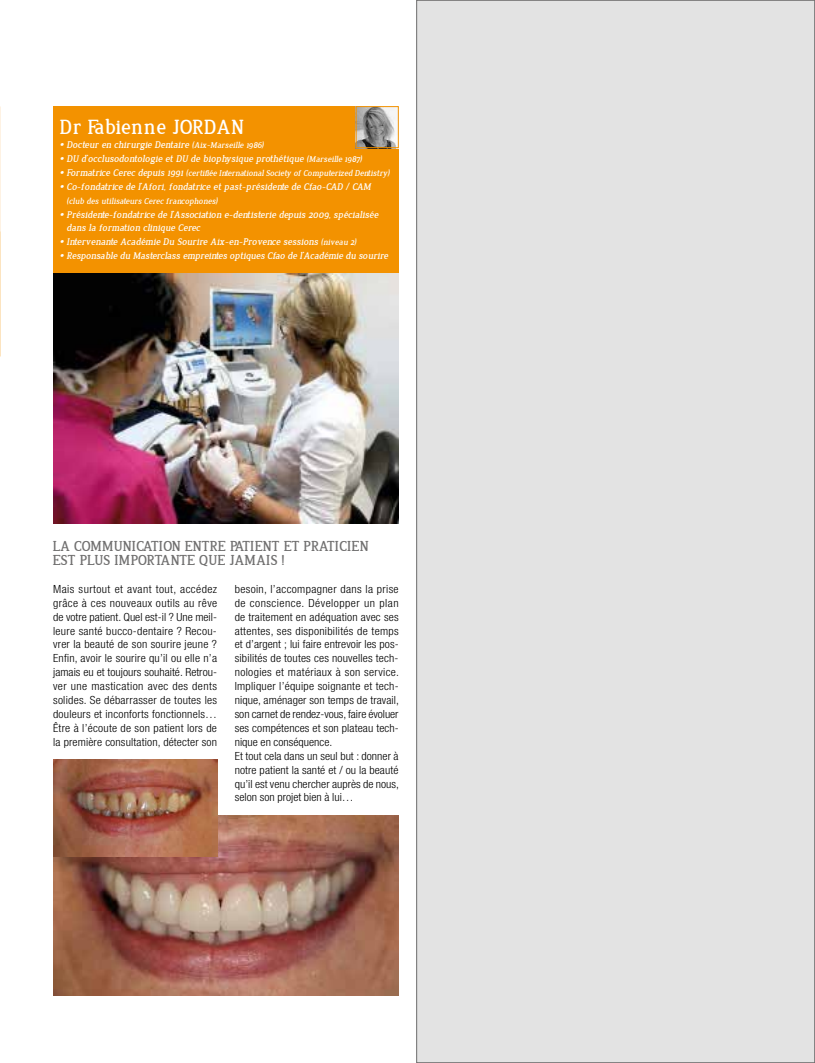
<style>
.page{position:relative;width:815px;height:1063px;background:#fff}
.page>*{position:absolute;margin:0;border:0;box-sizing:border-box;transform-origin:0 0}
.t1{font:700 21.25px "Jura";letter-spacing:.01em;color:#fff;scale:.95 1}
.t2{font:700 15px/13.9px "Jura";color:#706f6f;scale:.95 1}
.t3{font:300 condensed 11.25px/13.9px "Helvetica Neue";letter-spacing:.015em;color:#000;text-align:justify;scale:1.06 1}
.t4{font:italic 700 10px/13.9px "Jura";color:#fff;scale:.95 1}
.t5{font:italic 700 8.75px "Jura";letter-spacing:-.01em;color:#fff;scale:.95 1}
.s1{font-size:8.75px}
.s2{font-size:10px}
</style>
<div class="page">
<div style="left:417px;top:0;width:398px;height:1063px;background:#e3e3e3"></div>
<div style="left:53px;top:106px;width:346px;height:167px;background:#f39200"></div>
<img style="left:358px;top:108px;width:39px;height:38px">
<div style="left:356px;top:106px;width:43px;height:42px;border:1px solid #f39200"></div>
<img style="left:53px;top:273px;width:346px;height:250px">
<img style="left:53px;top:815px;width:346px;height:181px">
<img style="left:53px;top:760px;width:164px;height:97px">
<h1 class="t1" style="left:60px;top:116px;width:195px">Dr Fabienne JORDAN</h1>
<p class="t4" style="left:60px;top:138px;width:216px">• Docteur en chirurgie Dentaire <span class="s1">(Aix-Marseille 1986)</span></p>
<p class="t4" style="left:60px;top:152px;width:319px">• DU d’occlusodontologie et DU de biophysique prothétique <span class="s1">(Marseille 1987)</span></p>
<p class="t5" style="left:60px;top:168px;width:349px"><span class="s2">• Formatrice Cerec depuis 1991</span> (certifiée International Society of Computerized Dentistry)</p>
<p class="t4" style="left:60px;top:180px;width:329px">• Co-fondatrice de l’Afori, fondatrice et past-présidente de Cfao-CAD / CAM</p>
<p class="t5" style="left:67px;top:196px;width:161px">(club des utilisateurs Cerec francophones)</p>
<p class="t4" style="left:67px;top:207px;width:330px;text-indent:-7px">• Présidente-fondatrice de l’Association e-dentisterie depuis 2009, spécialisée dans la formation clinique Cerec</p>
<p class="t4" style="left:60px;top:235px;width:314px">• Intervenante Académie Du Sourire Aix-en-Provence sessions <span class="s1">(niveau 2)</span></p>
<p class="t4" style="left:60px;top:249px;width:347px">• Responsable du Masterclass empreintes optiques Cfao de l’Académie du sourire</p>
<h2 class="t2" style="left:53px;top:539px;width:334px">LA COMMUNICATION ENTRE PATIENT ET PRATICIEN<br>EST PLUS IMPORTANTE QUE JAMAIS !</h2>
<p class="t3" style="left:53px;top:582px;width:156px">Mais surtout et avant tout, accédez grâce à ces nouveaux outils au rêve de votre patient. Quel est-il ? Une meil&shy;leure santé bucco-dentaire ? Recou&shy;vrer la beauté de son sourire jeune ?<br>Enfin, avoir le sourire qu’il ou elle n’a jamais eu et toujours souhaité. Retrou&shy;ver une mastication avec des dents solides. Se débarrasser de toutes les douleurs et inconforts fonctionnels… Être à l’écoute de son patient lors de la première consultation, détecter son</p>
<p class="t3" style="left:235px;top:582px;width:157px;text-align:left">besoin, l’accompagner dans la prise de conscience. Développer un plan de traitement en adéquation avec ses attentes, ses disponibilités de temps et d’argent ; lui faire entrevoir les pos&shy;sibilités de toutes ces nouvelles tech&shy;nologies et matériaux à son service.<br>Impliquer l’équipe soignante et tech&shy;nique, aménager son temps de travail, son carnet de rendez-vous, faire évoluer ses compétences et son plateau tech&shy;nique en conséquence.<br>Et tout cela dans un seul but : donner à notre patient la santé et / ou la beauté qu’il est venu chercher auprès de nous, selon son projet bien à lui…</p>
</div>
